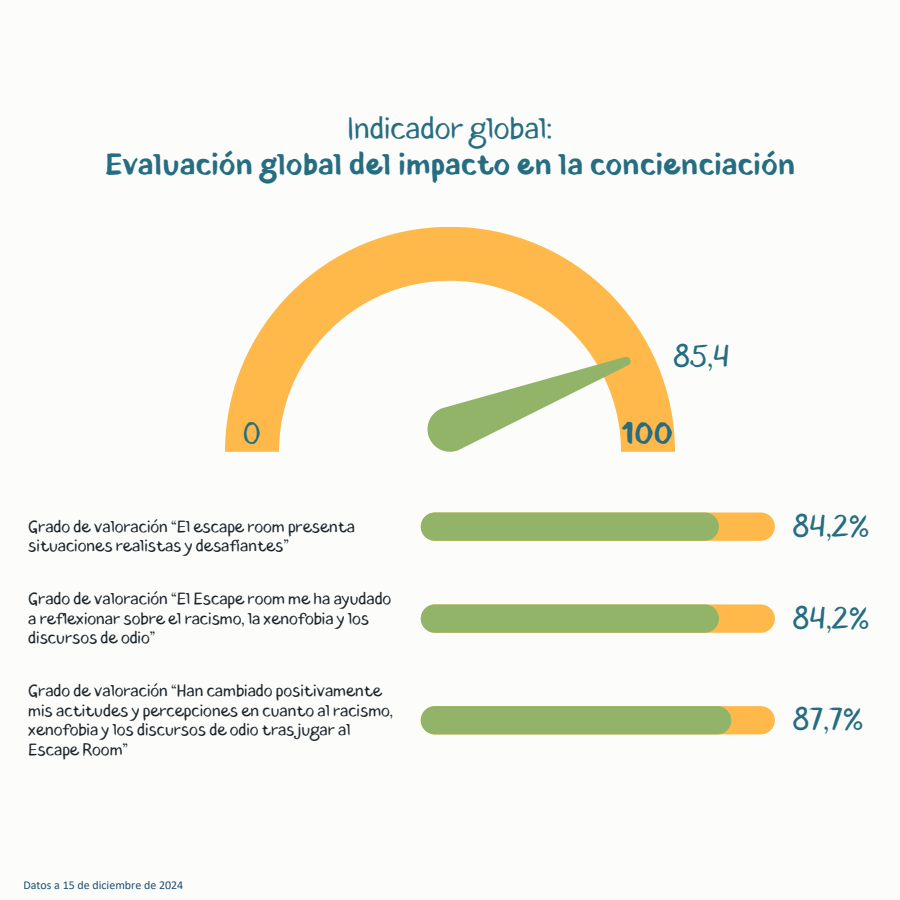
<style>
.page{position:relative;width:900px;height:900px;background:#fcfdfb}
.page>*{position:absolute;margin:0;border:0;box-sizing:border-box;transform-origin:0 0}
.t1{font:700 30px/36px "Blushes";color:#266d82;text-align:center}
.t2{font:30px "Blushes";color:#266d82}
.t3{font:16.6px/19.5px "Blushes";color:#1c252c}
.t4{font:12px "Calibri";color:#1f4e70}
.s1{font-weight:400}
</style>
<div class="page">
<svg style="left:225px;top:227px;width:450px;height:225px"></svg>
<svg style="left:427px;top:357px;width:204px;height:95px"></svg>
<div style="left:421px;top:512px;width:354px;height:29px;background:#ffb94b;border-radius:14px"></div>
<div style="left:421px;top:512px;width:298px;height:29px;background:#91b468;border-radius:14px"></div>
<div style="left:421px;top:604px;width:354px;height:29px;background:#ffb94b;border-radius:14px"></div>
<div style="left:421px;top:604px;width:298px;height:29px;background:#91b468;border-radius:14px"></div>
<div style="left:421px;top:706px;width:354px;height:28px;background:#ffb94b;border-radius:14px"></div>
<div style="left:421px;top:706px;width:310px;height:28px;background:#91b468;border-radius:14px"></div>
<h2 class="t1" style="left:104px;top:110px;width:693px"><span class="s1">Indicador global:<br></span>Evaluación global del impacto en la concienciación</h2>
<p class="t2" style="left:673px;top:335px;width:58px">85,4</p>
<p class="t2" style="left:242px;top:412px;width:20px">0</p>
<h1 class="t1" style="left:622px;top:416px;width:53px">100</h1>
<h2 class="t3" style="left:28px;top:517px;width:328px">Grado de valoración “El escape room presenta situaciones realistas y desafiantes”</h2>
<h3 class="t3" style="left:28px;top:589px;width:365px">Grado de valoración “El Escape room me ha ayudado a reflexionar sobre el racismo, la xenofobia y los discursos de odio”</h3>
<h3 class="t3" style="left:28px;top:681px;width:366px">Grado de valoración “Han cambiado positivamente mis actitudes y percepciones en cuanto al racismo, xenofobia y los discursos de odio tras jugar al Escape Room”</h3>
<h3 class="t4" style="left:23px;top:880px;width:161px">Datos a 15 de diciembre de 2024</h3>
<h1 class="t2" style="left:793px;top:505px;width:78px">84,2 %</h1>
<h1 class="t2" style="left:793px;top:597px;width:78px">84,2 %</h1>
<h1 class="t2" style="left:793px;top:699px;width:72px">87,7 %</h1>
</div>
